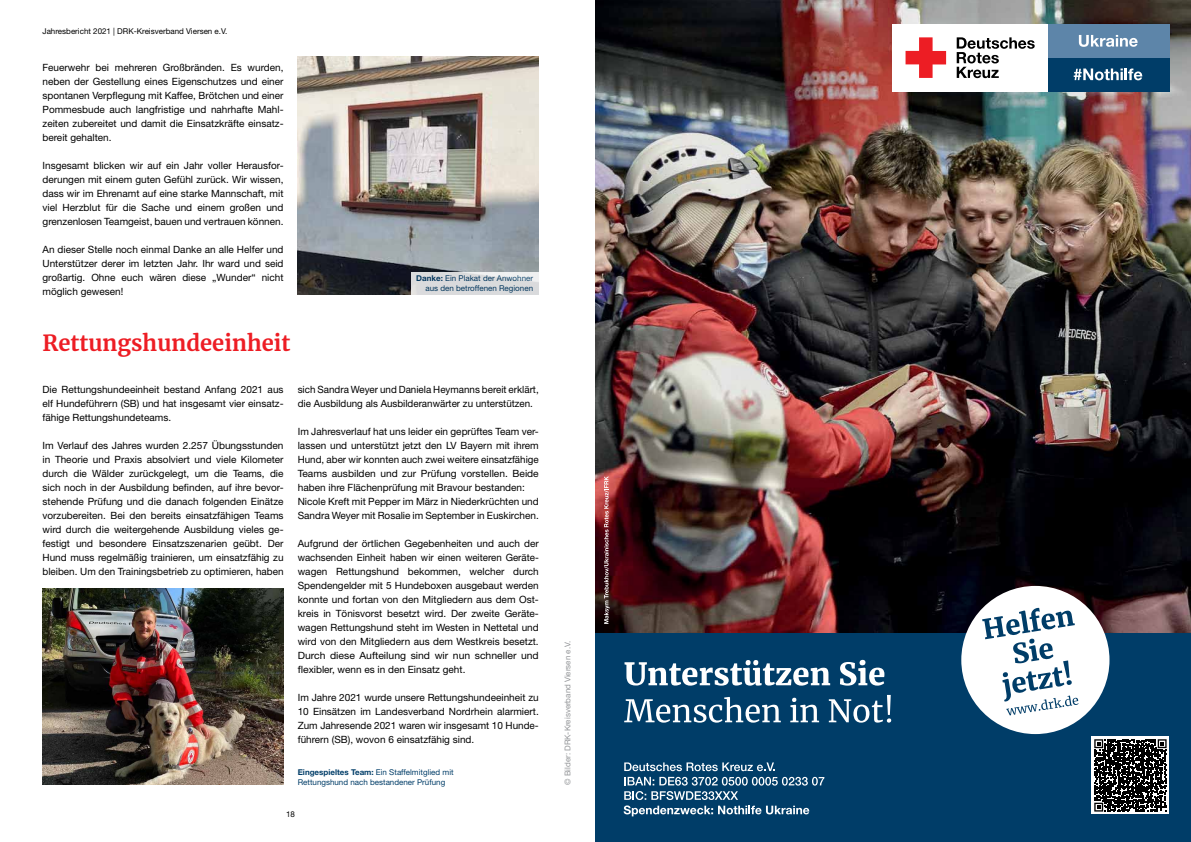
<style>
.page{position:relative;width:1191px;height:842px;background:#fff}
.page>*{position:absolute;margin:0;border:0;box-sizing:border-box;transform-origin:0 0}
.t1{font:700 22px "Merriweather";color:#ed1d24}
.t2{font:10px/14px "Helvetica Neue";color:#000;text-align:justify}
.t3{font:8px/10px "Helvetica Neue";color:#003d68;text-align:right}
.t4{font:8px "Helvetica Neue";color:#000}
.t5{font:8px "Helvetica Neue";color:#939598}
.s1{font-weight:700}
</style>
<div class="page">
<div style="left:595px;top:524px;width:596px;height:318px;background:#003d68"></div>
<img style="left:595px;top:0;width:596px;height:632px">
<svg style="left:624px;top:660px;width:206px;height:26px"></svg>
<svg style="left:840px;top:660px;width:44px;height:26px"></svg>
<svg style="left:624px;top:697px;width:157px;height:26px"></svg>
<svg style="left:790px;top:698px;width:29px;height:24px"></svg>
<svg style="left:829px;top:695px;width:62px;height:28px"></svg>
<div style="left:961px;top:586px;width:148px;height:148px;background:#fff;border-radius:50%"></div>
<svg style="left:982px;top:608px;width:96px;height:107px"></svg>
<svg style="left:624px;top:762px;width:151px;height:9px"></svg>
<svg style="left:623px;top:777px;width:201px;height:39px"></svg>
<svg style="left:1091px;top:737px;width:78px;height:77px"></svg>
<svg style="left:1094px;top:739px;width:72px;height:72px;background:#3d3d3d"></svg>
<div style="left:1046px;top:24px;width:124px;height:34px;background:#5d85a9"></div>
<div style="left:1046px;top:58px;width:124px;height:33px;background:#003d68"></div>
<svg style="left:1078px;top:35px;width:59px;height:12px"></svg>
<svg style="left:1073px;top:69px;width:69px;height:11px"></svg>
<div style="left:892px;top:24px;width:155px;height:67px;background:#fff"></div>
<svg style="left:956px;top:37px;width:78px;height:41px"></svg>
<svg style="left:905px;top:37px;width:41px;height:41px"></svg>
<svg style="left:604px;top:476px;width:5px;height:148px"></svg>
<img style="left:43px;top:589px;width:240px;height:196px">
<img style="left:298px;top:57px;width:241px;height:238px">
<svg style="left:411px;top:272px;width:128px;height:23px;background:#dcdddf"></svg>
<p class="t4" style="left:43px;top:26px;width:186px">Jahresbericht 2021 | DRK-Kreisverband Viersen e.V.</p>
<p class="t2" style="left:43px;top:60px;width:242px">Feuerwehr bei mehreren Großbränden. Es wurden, neben der Gestellung eines Eigenschutzes und einer spontanen Verpflegung mit Kaffee, Brötchen und einer Pommesbude auch langfristige und nahrhafte Mahl&shy;zeiten zubereitet und damit die Einsatzkräfte einsatz&shy;bereit gehalten.</p>
<p class="t2" style="left:43px;top:158px;width:242px">Insgesamt blicken wir auf ein Jahr voller Herausfor&shy;derungen mit einem guten Gefühl zurück. Wir wissen, dass wir im Ehrenamt auf eine starke Mannschaft, mit viel Herzblut für die Sache und einem großen und grenzenlosen Teamgeist, bauen und vertrauen können.</p>
<p class="t2" style="left:43px;top:242px;width:242px">An dieser Stelle noch einmal Danke an alle Helfer und Unterstützer derer im letzten Jahr. Ihr ward und seid großartig. Ohne euch wären diese „Wunder“ nicht möglich gewesen!</p>
<h1 class="t1" style="left:43px;top:327px;width:249px">Rettungshundeeinheit</h1>
<p class="t3" style="left:416px;top:273px;width:118px"><span class="s1">Danke:</span> Ein Plakat der Anwohner aus den betroffenen Regionen</p>
<p class="t2" style="left:43px;top:382px;width:242px">Die Rettungshundeeinheit bestand Anfang 2021 aus elf Hundeführern (SB) und hat insgesamt vier einsatz&shy;fähige Rettungshundeteams.</p>
<p class="t2" style="left:43px;top:438px;width:242px">Im Verlauf des Jahres wurden 2.257 Übungsstunden in Theorie und Praxis absolviert und viele Kilometer durch die Wälder zurückgelegt, um die Teams, die sich noch in der Ausbildung befinden, auf ihre bevor&shy;stehende Prüfung und die danach folgenden Einätze vorzubereiten. Bei den bereits einsatzfähigen Teams wird durch die weitergehende Ausbildung vieles ge&shy;festigt und besondere Einsatzszenarien geübt. Der Hund muss regelmäßig trainieren, um einsatzfähig zu bleiben. Um den Trainingsbetrieb zu optimieren, haben</p>
<p class="t2" style="left:298px;top:382px;width:242px">sich Sandra Weyer und Daniela Heymanns bereit erklärt, die Ausbildung als Ausbilderanwärter zu unterstützen.</p>
<p class="t2" style="left:298px;top:424px;width:242px;text-align:left">Im Jahresverlauf hat uns leider ein geprüftes Team ver&shy;lassen und unterstützt jetzt den LV Bayern mit ihrem Hund, aber wir konnten auch zwei weitere einsatzfähige Teams ausbilden und zur Prüfung vorstellen. Beide haben ihre Flächenprüfung mit Bravour bestanden:<br>Nicole Kreft mit Pepper im März in Niederkrüchten und Sandra Weyer mit Rosalie im September in Euskirchen.</p>
<p class="t2" style="left:298px;top:536px;width:242px">Aufgrund der örtlichen Gegebenheiten und auch der wachsenden Einheit haben wir einen weiteren Geräte&shy;wagen Rettungshund bekommen, welcher durch Spendengelder mit 5 Hundeboxen ausgebaut werden konnte und fortan von den Mitgliedern aus dem Ost&shy;kreis in Tönisvorst besetzt wird. Der zweite Geräte&shy;wagen Rettungshund steht im Westen in Nettetal und wird von den Mitgliedern aus dem Westkreis besetzt.<br>Durch diese Aufteilung sind wir nun schneller und flexibler, wenn es in den Einsatz geht.</p>
<p class="t2" style="left:298px;top:690px;width:242px">Im Jahre 2021 wurde unsere Rettungshundeeinheit zu 10 Einsätzen im Landesverband Nordrhein alarmiert.<br>Zum Jahresende 2021 waren wir insgesamt 10 Hunde&shy;führern (SB), wovon 6 einsatzfähig sind.</p>
<p class="t3" style="left:298px;top:767px;width:157px;text-align:left"><span class="s1">Eingespieltes Team:</span> Ein Staffelmitglied mit<br>Rettungshund nach bestandener Prüfung</p>
<p class="t4" style="left:286px;top:809px;width:10px">18</p>
<p class="t5" style="left:563px;top:785px;width:145px;rotate:-90deg">© Bilder: DRK-Kreisverband Viersen e.V.</p>
</div>
